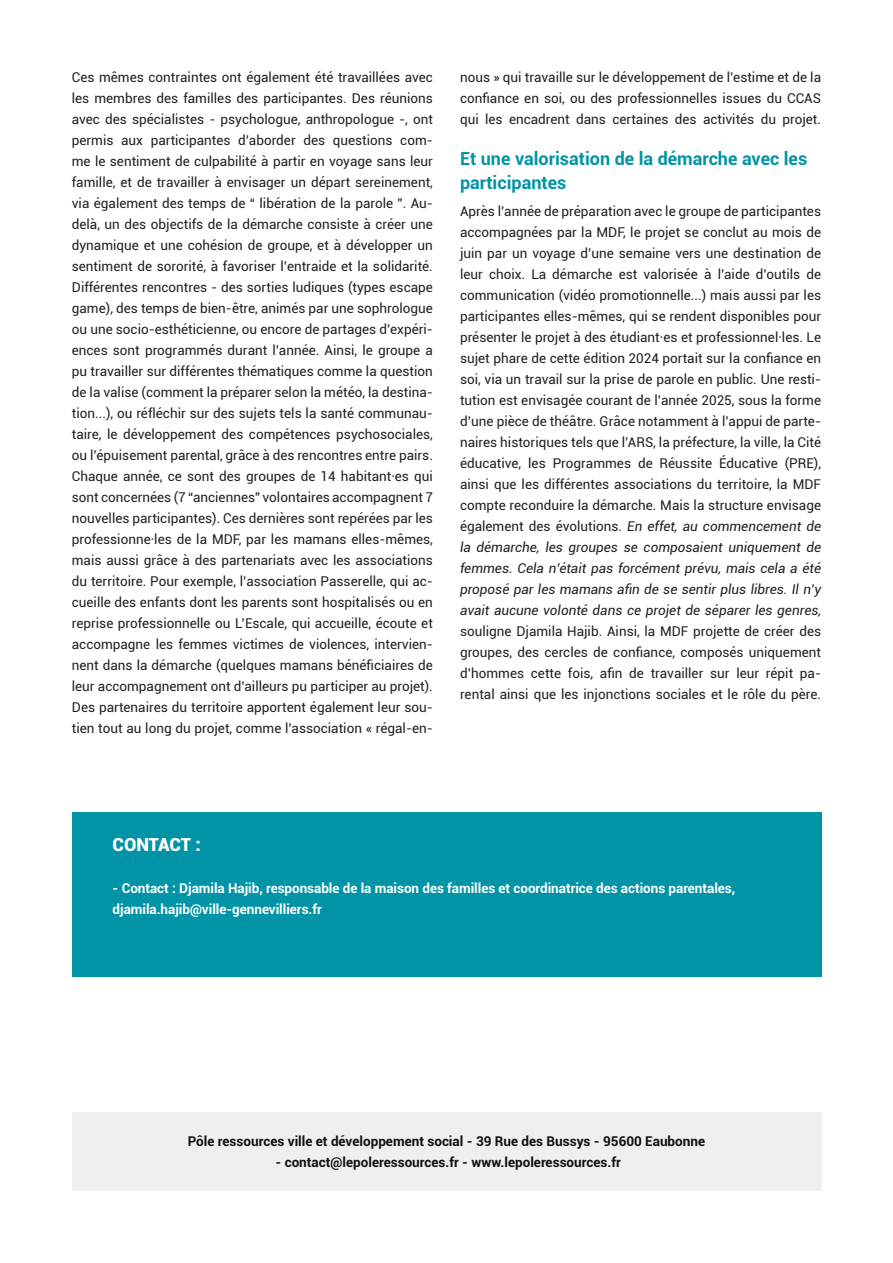
<style>
.page{position:relative;width:893px;height:1263px;background:#fff}
.page>*{position:absolute;margin:0;border:0;box-sizing:border-box;transform-origin:0 0}
.Titre_n2{font:700 18px/24px "Roboto";color:#0094a6}
.Titre_n2-2{font:900 18px "Roboto";letter-spacing:-.01em;color:#fff}
.Paragraphe_noir{font:13.5px/21px "Roboto";color:#231f20;text-align:justify}
.Infos_contact{font:700 13.5px/21.6px "Roboto";letter-spacing:-.005em;color:#fff}
.Infos_bas_de_page{font:700 13.5px "Roboto";color:#10110f}
.s1{font-style:italic}
</style>
<div class="page">
<div style="left:73px;top:812px;width:749px;height:165px;background:#0094a6"></div>
<div style="left:72px;top:1112px;width:749px;height:79px;background:#efefef"></div>
<p class="Paragraphe_noir" style="left:72px;top:66px;width:363px">Ces mêmes contraintes ont également été travaillées avec les membres des familles des participantes. Des réunions avec des spécialistes - psychologue, anthropologue -, ont permis aux participantes d’aborder des questions com&shy;me le sentiment de culpabilité à partir en voyage sans leur famille, et de travailler à envisager un départ sereinement, via également des temps de “ libération de la parole ”. Au&shy;delà, un des objectifs de la démarche consiste à créer une dynamique et une cohésion de groupe, et à développer un sentiment de sororité, à favoriser l’entraide et la solidarité.<br>Différentes rencontres - des sorties ludiques (types escape game), des temps de bien-être, animés par une sophrologue ou une socio-esthéticienne, ou encore de partages d’expéri&shy;ences sont programmés durant l’année. Ainsi, le groupe a pu travailler sur différentes thématiques comme la question de la valise (comment la préparer selon la météo, la destina&shy;tion...), ou réfléchir sur des sujets tels la santé communau&shy;taire, le développement des compétences psychosociales, ou l’épuisement parental, grâce à des rencontres entre pairs.<br>Chaque année, ce sont des groupes de 14 habitant·es qui sont concernées (7 “anciennes” volontaires accompagnent 7 nouvelles participantes). Ces dernières sont repérées par les professionne·les de la MDF, par les mamans elles-mêmes, mais aussi grâce à des partenariats avec les associations du territoire. Pour exemple, l’association Passerelle, qui ac&shy;cueille des enfants dont les parents sont hospitalisés ou en reprise professionnelle ou L’Escale, qui accueille, écoute et accompagne les femmes victimes de violences, intervien&shy;nent dans la démarche (quelques mamans bénéficiaires de leur accompagnement ont d’ailleurs pu participer au projet).<br>Des partenaires du territoire apportent également leur sou&shy;tien tout au long du projet, comme l’association « régal-en-</p>
<p class="Paragraphe_noir" style="left:460px;top:66px;width:363px">nous » qui travaille sur le développement de l’estime et de la confiance en soi, ou des professionnelles issues du CCAS qui les encadrent dans certaines des activités du projet.</p>
<p class="Titre_n2" style="left:460px;top:146px;width:349px">Et une valorisation de la démarche avec les participantes</p>
<p class="Paragraphe_noir" style="left:460px;top:201px;width:363px">Après l’année de préparation avec le groupe de participantes accompagnées par la MDF, le projet se conclut au mois de juin par un voyage d’une semaine vers une destination de leur choix. La démarche est valorisée à l’aide d’outils de communication (vidéo promotionnelle...) mais aussi par les participantes elles-mêmes, qui se rendent disponibles pour présenter le projet à des étudiant·es et professionnel·les. Le sujet phare de cette édition 2024 portait sur la confiance en soi, via un travail sur la prise de parole en public. Une resti&shy;tution est envisagée courant de l’année 2025, sous la forme d’une pièce de théâtre. Grâce notamment à l’appui de parte&shy;naires historiques tels que l’ARS, la préfecture, la ville, la Cité éducative, les Programmes de Réussite Éducative (PRE), ainsi que les différentes associations du territoire, la MDF compte reconduire la démarche. Mais la structure envisage également des évolutions. <span class="s1">En effet, au commencement de la démarche, les groupes se composaient uniquement de femmes. Cela n’était pas forcément prévu, mais cela a été proposé par les mamans afin de se sentir plus libres. Il n’y avait aucune volonté dans ce projet de séparer les genres, </span>souligne Djamila Hajib. Ainsi, la MDF projette de créer des groupes, des cercles de confiance, composés uniquement d’hommes cette fois, afin de travailler sur leur répit pa&shy;rental ainsi que les injonctions sociales et le rôle du père.</p>
<p class="Titre_n2-2" style="left:113px;top:832px;width:90px">CONTACT :</p>
<p class="Infos_contact" style="left:113px;top:877px;width:624px">- Contact : Djamila Hajib, responsable de la maison des familles et coordinatrice des actions parentales, djamila.hajib@ville-gennevilliers.fr</p>
<p class="Infos_bas_de_page" style="left:188px;top:1132px;width:519px">Pôle ressources ville et développement social - 39 Rue des Bussys - 95600 Eaubonne</p>
<p class="Infos_bas_de_page" style="left:275px;top:1153px;width:347px">- contact@lepoleressources.fr - www.lepoleressources.fr</p>
</div>
